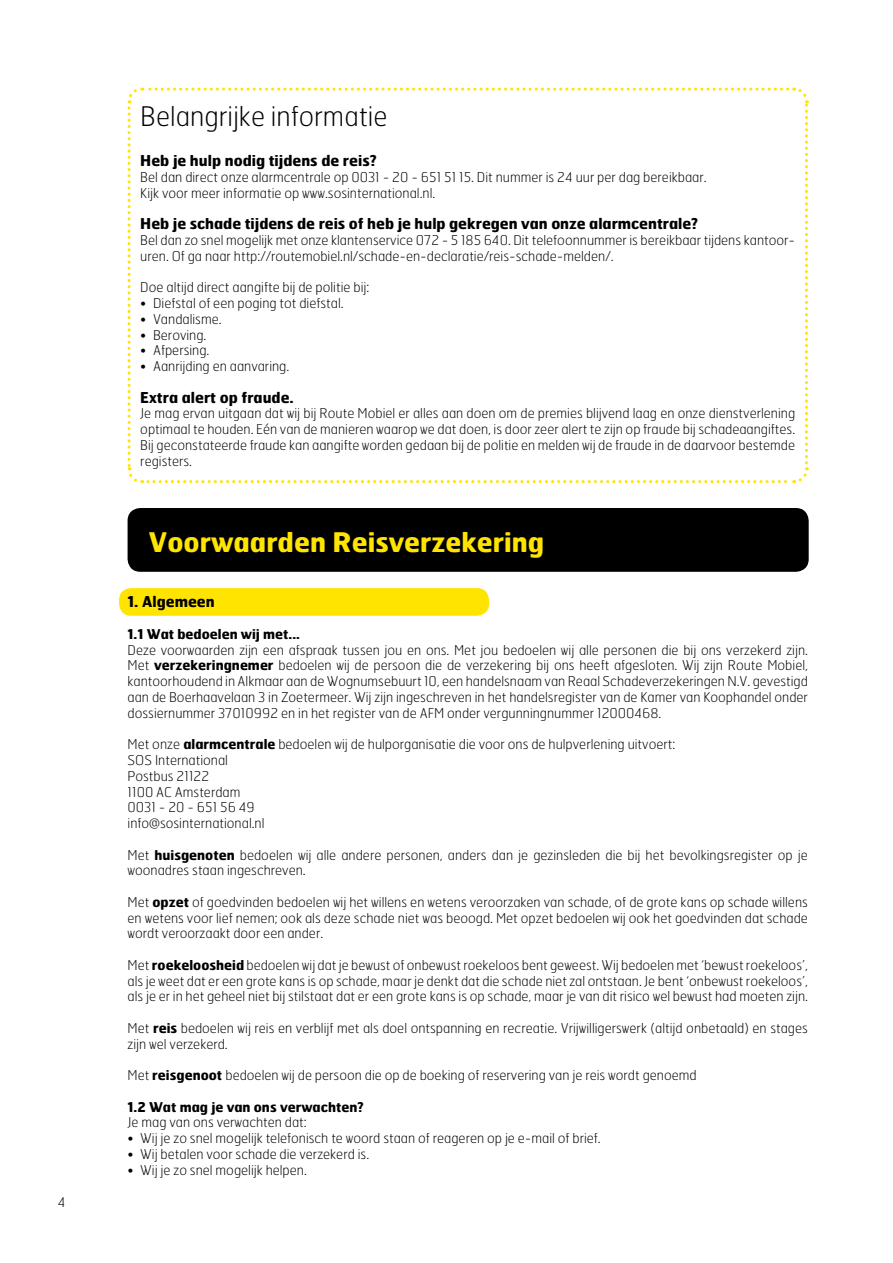
<style>
.page{position:relative;width:893px;height:1263px;background:#fff}
.page>*{position:absolute;margin:0;border:0;box-sizing:border-box;transform-origin:0 0}
.t1{font:700 27px "Hermes";color:#ffe400}
.t2{font:100 27px "Hermes";color:#000}
.t3{font:700 15px "Hermes";color:#000}
.t4{font:100 13.5px/15.8px "Hermes";color:#000}
.t5{font:700 13.5px "Hermes";color:#000}
.s1{font-weight:700}
</style>
<div class="page">
<div style="left:119px;top:588px;width:370px;height:28px;background:#ffe400;border-radius:12px"></div>
<div style="left:128px;top:508px;width:681px;height:64px;background:#000;border-radius:13px"></div>
<svg style="left:127px;top:87px;width:682px;height:397px"></svg>
<p class="t4" style="left:58px;top:1194px;width:9px">4</p>
<h1 class="t2" style="left:140px;top:99px;width:249px">Belangrijke informatie</h1>
<p class="t3" style="left:140px;top:151px;width:238px">Heb je hulp nodig tijdens de reis?</p>
<p class="t4" style="left:140px;top:169px;width:568px">Bel dan direct onze alarmcentrale op 0031 - 20 - 651 51 15. Dit nummer is 24 uur per dag bereikbaar.<br>Kijk voor meer informatie op www.sosinternational.nl.</p>
<p class="t3" style="left:140px;top:214px;width:559px">Heb je schade tijdens de reis of heb je hulp gekregen van onze alarmcentrale?</p>
<p class="t4" style="left:140px;top:232px;width:656px">Bel dan zo snel mogelijk met onze klantenservice 072 - 5 185 640. Dit telefoonnummer is bereikbaar tijdens kantoor&shy;uren. Of ga naar http://routemobiel.nl/schade-en-declaratie/reis-schade-melden/.</p>
<p class="t4" style="left:140px;top:279px;width:230px">Doe altijd direct aangifte bij de politie bij:</p>
<p class="t4" style="left:140px;top:295px;width:205px">• Diefstal of een poging tot diefstal.</p>
<p class="t4" style="left:140px;top:311px;width:83px">• Vandalisme.</p>
<p class="t4" style="left:140px;top:327px;width:68px">• Beroving.</p>
<p class="t4" style="left:140px;top:342px;width:71px">• Afpersing.</p>
<p class="t4" style="left:140px;top:358px;width:150px">• Aanrijding en aanvaring.</p>
<p class="t3" style="left:140px;top:387px;width:155px">Extra alert op fraude.</p>
<p class="t4" style="left:140px;top:405px;width:656px;text-align:justify">Je mag ervan uitgaan dat wij bij Route Mobiel er alles aan doen om de premies blijvend laag en onze dienstverlening optimaal te houden. Eén van de manieren waarop we dat doen, is door zeer alert te zijn op fraude bij schadeaangiftes.<br>Bij geconstateerde fraude kan aangifte worden gedaan bij de politie en melden wij de fraude in de daarvoor bestemde registers.</p>
<h1 class="t1" style="left:149px;top:525px;width:397px">Voorwaarden Reisverzekering</h1>
<p class="t3" style="left:128px;top:592px;width:89px">1. Algemeen</p>
<p class="t5" style="left:128px;top:625px;width:174px">1.1 Wat bedoelen wij met...</p>
<p class="t4" style="left:128px;top:642px;width:682px;text-align:justify">Deze voorwaarden zijn een afspraak tussen jou en ons. Met jou bedoelen wij alle personen die bij ons verzekerd zijn.<br>Met <span class="s1">verzekeringnemer</span> bedoelen wij de persoon die de verzekering bij ons heeft afgesloten. Wij zijn Route Mobiel, kantoorhoudend in Alkmaar aan de Wognumsebuurt 10, een handelsnaam van Reaal Schadeverzekeringen N.V. gevestigd aan de Boerhaavelaan 3 in Zoetermeer. Wij zijn ingeschreven in het handelsregister van de Kamer van Koophandel onder dossiernummer 37010992 en in het register van de AFM onder vergunningnummer 12000468.</p>
<p class="t4" style="left:128px;top:736px;width:549px">Met onze <span class="s1">alarmcentrale</span> bedoelen wij de hulporganisatie die voor ons de hulpverlening uitvoert:<br>SOS International<br>Postbus 21122<br>1100 AC Amsterdam<br>0031 - 20 - 651 56 49<br>info@sosinternational.nl</p>
<p class="t4" style="left:128px;top:846px;width:682px">Met <span class="s1">huisgenoten</span> bedoelen wij alle andere personen, anders dan je gezinsleden die bij het bevolkingsregister op je woonadres staan ingeschreven.</p>
<p class="t4" style="left:128px;top:894px;width:682px;text-align:justify">Met <span class="s1">opzet</span> of goedvinden bedoelen wij het willens en wetens veroorzaken van schade, of de grote kans op schade willens en wetens voor lief nemen; ook als deze schade niet was beoogd. Met opzet bedoelen wij ook het goedvinden dat schade wordt veroorzaakt door een ander.</p>
<p class="t4" style="left:128px;top:957px;width:682px;text-align:justify">Met <span class="s1">roekeloosheid</span> bedoelen wij dat je bewust of onbewust roekeloos bent geweest. Wij bedoelen met ‘bewust roekeloos’, als je weet dat er een grote kans is op schade, maar je denkt dat die schade niet zal ontstaan. Je bent ‘onbewust roekeloos’, als je er in het geheel niet bij stilstaat dat er een grote kans is op schade, maar je van dit risico wel bewust had moeten zijn.</p>
<p class="t4" style="left:128px;top:1020px;width:682px">Met <span class="s1">reis</span> bedoelen wij reis en verblijf met als doel ontspanning en recreatie. Vrijwilligerswerk (altijd onbetaald) en stages zijn wel verzekerd.</p>
<p class="t4" style="left:128px;top:1067px;width:571px">Met <span class="s1">reisgenoot</span> bedoelen wij de persoon die op de boeking of reservering van je reis wordt genoemd</p>
<p class="t5" style="left:128px;top:1098px;width:238px">1.2 Wat mag je van ons verwachten?</p>
<p class="t4" style="left:128px;top:1114px;width:181px">Je mag van ons verwachten dat:</p>
<p class="t4" style="left:128px;top:1130px;width:475px">• Wij je zo snel mogelijk telefonisch te woord staan of reageren op je e-mail of brief.</p>
<p class="t4" style="left:128px;top:1146px;width:243px">• Wij betalen voor schade die verzekerd is.</p>
<p class="t4" style="left:128px;top:1161px;width:181px">• Wij je zo snel mogelijk helpen.</p>
</div>
